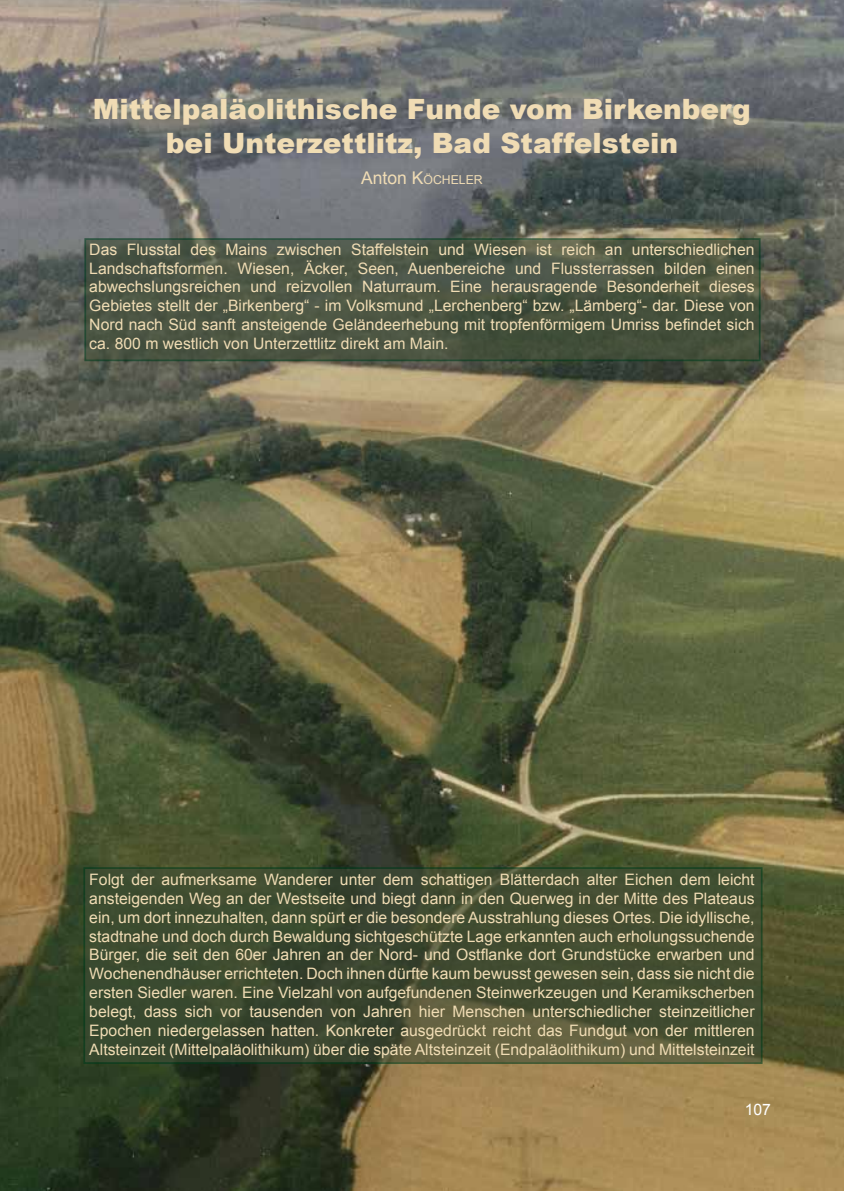
<style>
.page{position:relative;width:844px;height:1191px;background:#fff}
.page>*{position:absolute;margin:0;border:0;box-sizing:border-box;transform-origin:0 0}
.t1{font:900 28px/33.6px "Arial";color:#f0dcb4;text-align:center}
.t2{font:15.75px/18.9px "Arial";color:#f0dcb4;text-align:justify}
.t3{font:15.75px "Arial";color:#fff}
.t4{font:12.25px "Arial";color:#f0dcb4}
.s1{font-size:17.5px}
</style>
<div class="page">
<img style="left:0;top:0;width:843px;height:1191px">
<svg style="left:84px;top:238px;width:676px;height:123px;background:#4a5442"></svg>
<svg style="left:83px;top:867px;width:679px;height:197px;background:#414c31"></svg>
<h1 class="t1" style="left:93px;top:92px;width:659px">Mittelpaläolithische Funde vom Birkenberg bei Unterzettlitz, Bad Staffelstein</h1>
<p class="t4" style="left:361px;top:172px;width:123px"><span class="s1">Anton</span> <span class="s1">K</span>ÖCHELER</p>
<p class="t2" style="left:89px;top:240px;width:666px">Das Flusstal des Mains zwischen Staffelstein und Wiesen ist reich an unterschiedlichen Landschaftsformen. Wiesen, Äcker, Seen, Auenbereiche und Flussterrassen bilden einen abwechslungsreichen und reizvollen Naturraum. Eine herausragende Besonderheit dieses Gebietes stellt der „Birkenberg“ - im Volksmund „Lerchenberg“ bzw. „Lämberg“- dar. Diese von Nord nach Süd sanft ansteigende Geländeerhebung mit tropfenförmigem Umriss befindet sich ca. 800 m westlich von Unterzettlitz direkt am Main.</p>
<p class="t2" style="left:89px;top:870px;width:666px">Folgt der aufmerksame Wanderer unter dem schattigen Blätterdach alter Eichen dem leicht ansteigenden Weg an der Westseite und biegt dann in den Querweg in der Mitte des Plateaus ein, um dort innezuhalten, dann spürt er die besondere Ausstrahlung dieses Ortes. Die idyllische, stadtnahe und doch durch Bewaldung sichtgeschützte Lage erkannten auch erholungssuchende Bürger, die seit den 60er Jahren an der Nord- und Ostflanke dort Grundstücke erwarben und Wochenendhäuser errichteten. Doch ihnen dürfte kaum bewusst gewesen sein, dass sie nicht die ersten Siedler waren. Eine Vielzahl von aufgefundenen Steinwerkzeugen und Keramikscherben belegt, dass sich vor tausenden von Jahren hier Menschen unterschiedlicher steinzeitlicher Epochen niedergelassen hatten. Konkreter ausgedrückt reicht das Fundgut von der mittleren Altsteinzeit (Mittelpaläolithikum) über die späte Altsteinzeit (Endpaläolithikum) und Mittelsteinzeit</p>
<p class="t3" style="left:744px;top:1099px;width:28px">107</p>
</div>
